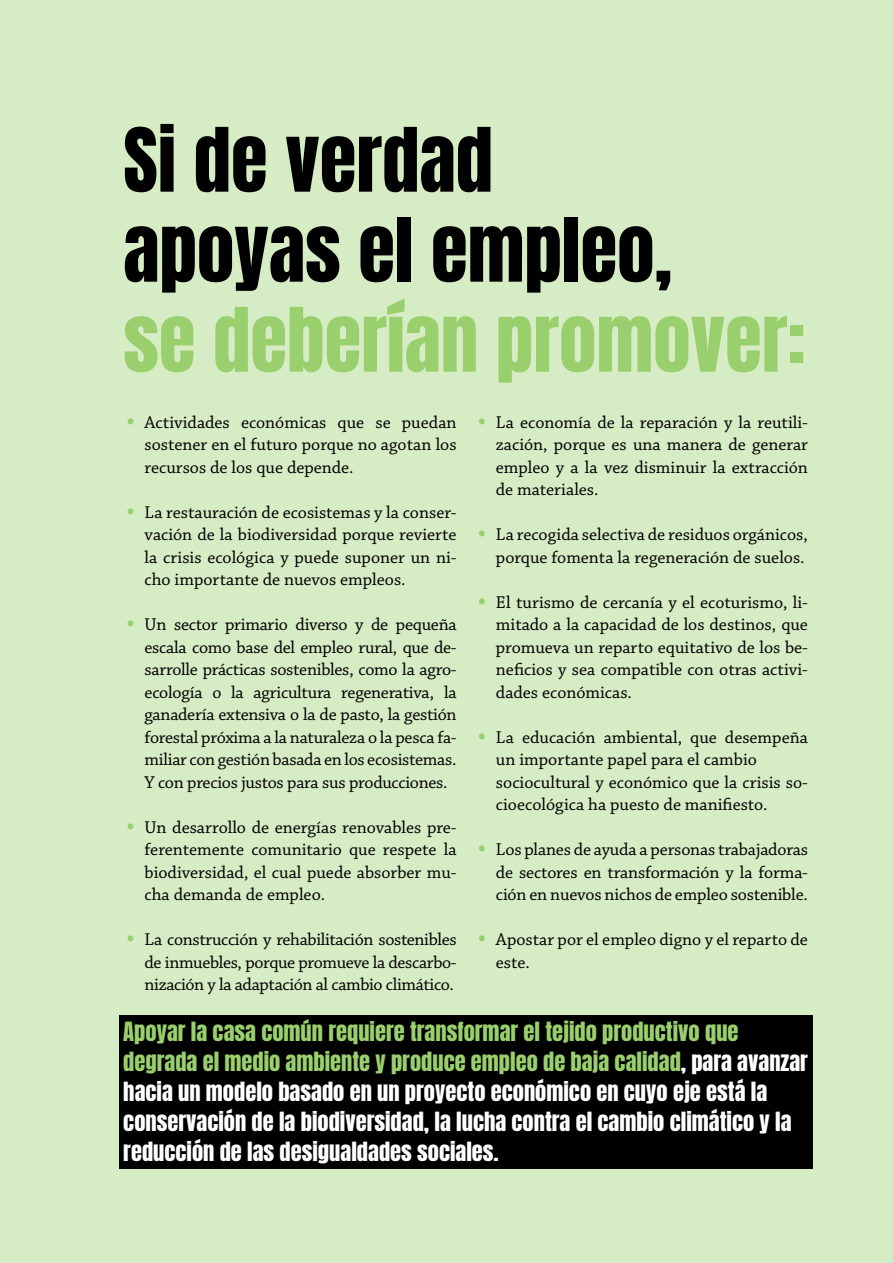
<style>
.page{position:relative;width:893px;height:1263px;background:#d6ecc4}
.page>*{position:absolute;margin:0;border:0;box-sizing:border-box;transform-origin:0 0}
.t1{font:75px/90px "Anton";color:#000}
.t2{font:75px "Anton";color:#99cf6c}
.t3{font:22.5px/30px "Anton";color:#fff}
.t4{font:18px/22.5px "Chaparral Pro";color:#000;text-align:justify}
.s1{font-family:"Anton";color:#99cf6c}
.s2{color:#99cf6c}
</style>
<div class="page">
<div style="left:119px;top:1016px;width:693px;height:153px;background:#000"></div>
<h1 class="t1" style="left:123px;top:121px;width:550px">Si de verdad apoyas el empleo,</h1>
<h1 class="t2" style="left:123px;top:302px;width:684px">se deberían promover:</h1>
<p class="t4" style="left:145px;top:411px;width:314px;text-indent:-17px"><span class="s1">•</span> Actividades económicas que se puedan sostener en el futuro porque no agotan los recursos de los que depende.</p>
<p class="t4" style="left:145px;top:501px;width:314px;text-indent:-17px"><span class="s1">•</span> La restauración de ecosistemas y la conser&shy;vación de la biodiversidad porque revierte la crisis ecológica y puede suponer un ni&shy;cho importante de nuevos empleos.</p>
<p class="t4" style="left:145px;top:614px;width:314px;text-indent:-17px"><span class="s1">•</span> Un sector primario diverso y de pequeña escala como base del empleo rural, que de&shy;sarrolle prácticas sostenibles, como la agro&shy;ecología o la agricultura regenerativa, la ganadería extensiva o la de pasto, la gestión forestal próxima a la naturaleza o la pesca fa&shy;miliar con gestión basada en los ecosistemas.<br>Y con precios justos para sus producciones.</p>
<p class="t4" style="left:145px;top:816px;width:314px;text-indent:-17px"><span class="s1">•</span> Un desarrollo de energías renovables pre&shy;ferentemente comunitario que respete la biodiversidad, el cual puede absorber mu&shy;cha demanda de empleo.</p>
<p class="t4" style="left:145px;top:929px;width:314px;text-indent:-17px"><span class="s1">•</span> La construcción y rehabilitación sostenibles de inmuebles, porque promueve la descarbo&shy;nización y la adaptación al cambio climático.</p>
<p class="t4" style="left:496px;top:411px;width:314px;text-indent:-17px"><span class="s1">•</span> La economía de la reparación y la reutili&shy;zación, porque es una manera de generar empleo y a la vez disminuir la extracción de materiales.</p>
<p class="t4" style="left:479px;top:524px;width:331px;text-align:right"><span class="s1">•</span> La recogida selectiva de residuos orgánicos, porque fomenta la regeneración de suelos.</p>
<p class="t4" style="left:496px;top:591px;width:314px;text-indent:-17px"><span class="s1">•</span> El turismo de cercanía y el ecoturismo, li&shy;mitado a la capacidad de los destinos, que promueva un reparto equitativo de los be&shy;neficios y sea compatible con otras activi&shy;dades económicas.</p>
<p class="t4" style="left:496px;top:726px;width:314px;text-align:left;text-indent:-17px"><span class="s1">•</span> La educación ambiental, que desempeña un importante papel para el cambio sociocultural y económico que la crisis so&shy;cioecológica ha puesto de manifiesto.</p>
<p class="t4" style="left:496px;top:839px;width:314px;text-indent:-17px"><span class="s1">•</span> Los planes de ayuda a personas trabajadoras de sectores en transformación y la forma&shy;ción en nuevos nichos de empleo sostenible.</p>
<p class="t4" style="left:496px;top:929px;width:314px;text-indent:-17px"><span class="s1">•</span> Apostar por el empleo digno y el reparto de este.</p>
<p class="t3" style="left:123px;top:1018px;width:686px"><span class="s2">Apoyar la casa común requiere transformar el tejido productivo que degrada el medio ambiente y produce empleo de baja calidad</span>, para avanzar hacia un modelo basado en un proyecto económico en cuyo eje está la conservación de la biodiversidad, la lucha contra el cambio climático y la reducción de las desigualdades sociales.</p>
</div>
